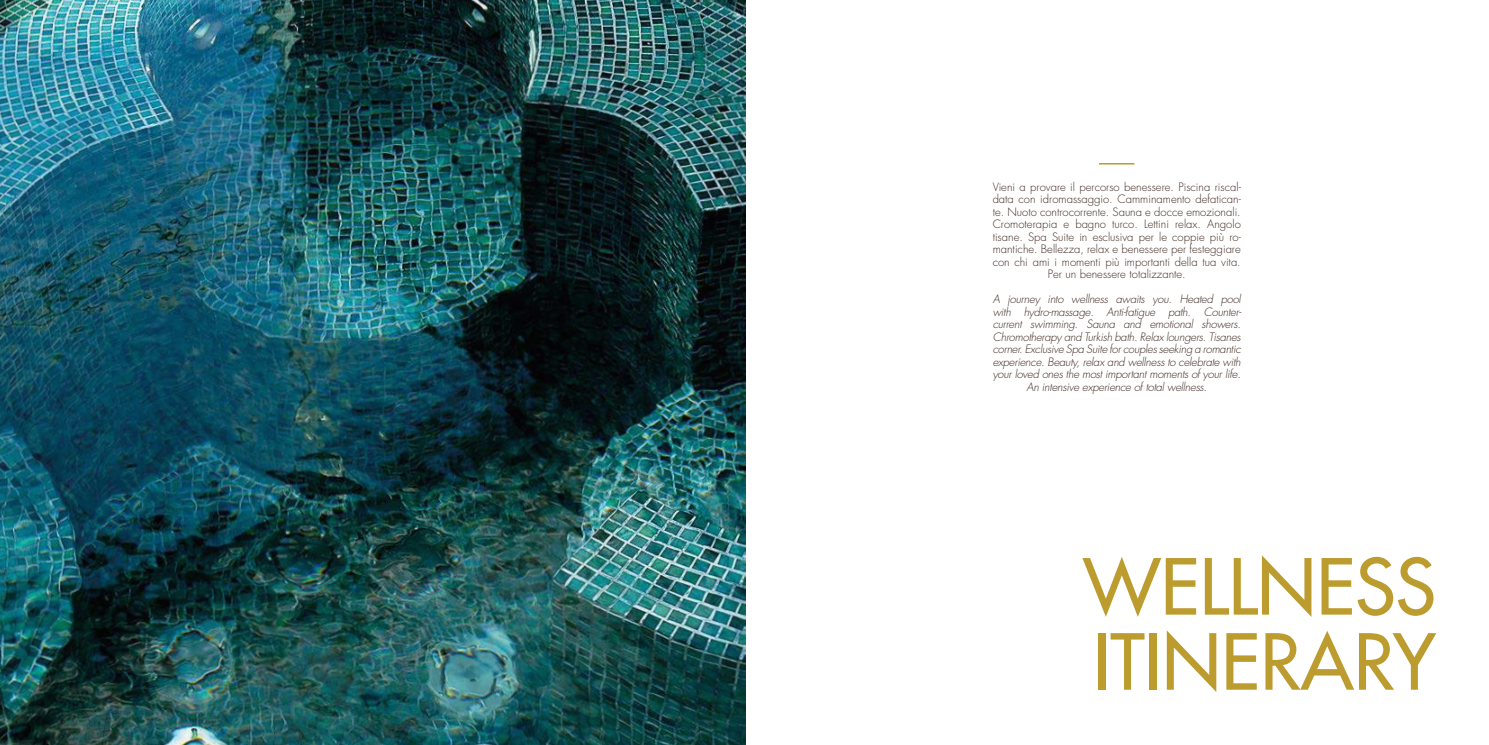
<style>
.page{position:relative;width:1489px;height:745px;background:#fff}
.page>*{position:absolute;margin:0;border:0;box-sizing:border-box;transform-origin:0 0}
.t1{font:75px/75px "Futura";color:#ae8700}
.t2{font:italic 300 11.25px/12.5px "Futura";letter-spacing:-.02em;color:#3f2a22;text-align:center}
.t3{font:300 11.25px/12.5px "Futura";color:#3f2a22;text-align:center}
</style>
<div class="page">
<img style="left:0;top:0;width:745px;height:744px">
<hr style="left:1098px;top:163px;width:36px;height:1px;background:#ae8700">
<p class="t3" style="left:992px;top:180px;width:250px">Vieni a provare il percorso benessere. Piscina riscal&shy;data con idromassaggio. Camminamento defatican&shy;te. Nuoto controcorrente. Sauna e docce emozionali.<br>Cromoterapia e bagno turco. Lettini relax. Angolo tisane. Spa Suite in esclusiva per le coppie più ro&shy;mantiche. Bellezza, relax e benessere per festeggiare con chi ami i momenti più importanti della tua vita.<br>Per un benessere totalizzante.</p>
<p class="t2" style="left:992px;top:293px;width:250px">A journey into wellness awaits you. Heated pool with hydro-massage. Anti-fatigue path. Counter&shy;current swimming. Sauna and emotional showers.<br>Chromotherapy and Turkish bath. Relax loungers. Tisanes corner. Exclusive Spa Suite for couples seeking a romantic experience. Beauty, relax and wellness to celebrate with your loved ones the most important moments of your life.<br>An intensive experience of total wellness.</p>
<h1 class="t1" style="left:1083px;top:549px;width:354px">WELLNESS<br>ITINERARY</h1>
</div>
